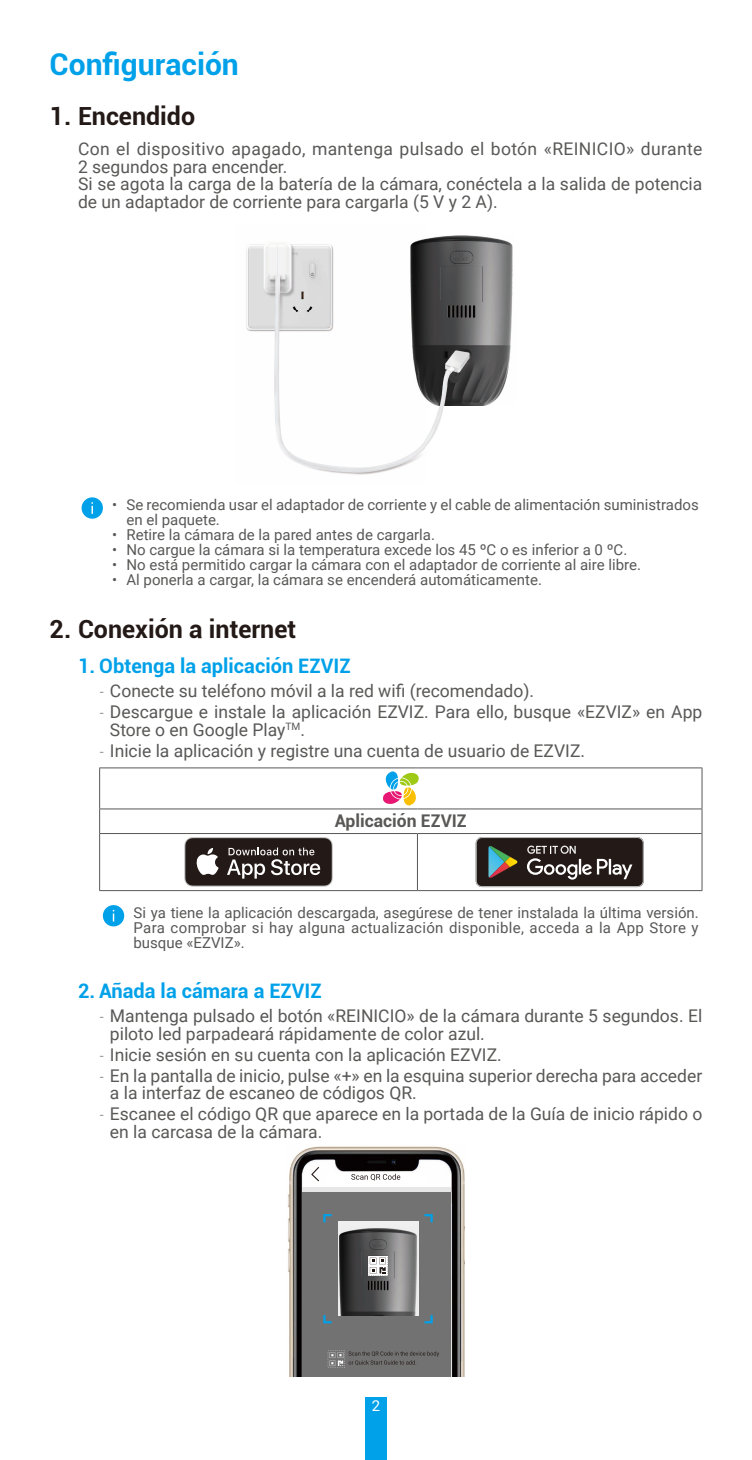
<style>
.page{position:relative;width:752px;height:1460px;background:#fff}
.page>*{position:absolute;margin:0;border:0;box-sizing:border-box;transform-origin:0 0}
.t1{font:700 30px "Roboto";color:#00a1e9}
.t2{font:700 25px "Roboto";color:#231916}
.t3{font:700 20px "Roboto";color:#00a1e9}
.t4{font:17.5px/17.5px "Roboto";color:#595857}
.t5{font:700 17.5px "Roboto";color:#595857}
.t6{font:15px/15px "Roboto";color:#595857}
.t7{font:15px "Roboto";color:#fff}
.s1{font-family:"DIN Cond";font-weight:300}
</style>
<div class="page">
<div style="left:365px;top:1398px;width:21px;height:62px;background:#00a1e9"></div>
<img style="left:246px;top:243px;width:267px;height:68px">
<img style="left:246px;top:311px;width:88px;height:86px">
<img style="left:274px;top:397px;width:170px;height:78px">
<img style="left:409px;top:235px;width:103px;height:171px">
<div style="left:81px;top:497px;width:22px;height:22px;background:#00a1e9;border-radius:50%"></div>
<svg style="left:91px;top:502px;width:2px;height:12px"></svg>
<hr style="left:99px;top:808px;width:318px;height:1px;background:#595857">
<hr style="left:417px;top:808px;width:285px;height:1px;background:#595857">
<hr style="left:100px;top:833px;width:317px;height:1px;background:#595857">
<hr style="left:417px;top:833px;width:284px;height:1px;background:#595857">
<hr style="left:417px;top:834px;width:1px;height:56px;background:#595857">
<hr style="left:701px;top:768px;width:1px;height:41px;background:#595857">
<svg style="left:701px;top:809px;width:1px;height:24px"></svg>
<hr style="left:99px;top:767px;width:318px;height:1px;background:#595857">
<hr style="left:99px;top:768px;width:1px;height:41px;background:#595857">
<hr style="left:417px;top:767px;width:285px;height:1px;background:#595857">
<svg style="left:99px;top:809px;width:1px;height:24px"></svg>
<hr style="left:99px;top:833px;width:1px;height:57px;background:#595857">
<hr style="left:701px;top:833px;width:1px;height:57px;background:#595857">
<hr style="left:99px;top:890px;width:318px;height:1px;background:#595857">
<hr style="left:417px;top:890px;width:285px;height:1px;background:#595857">
<svg style="left:383px;top:771px;width:36px;height:34px"></svg>
<svg style="left:184px;top:837px;width:148px;height:50px;background:#4f4745"></svg>
<svg style="left:475px;top:837px;width:168px;height:50px;background:#453f3c"></svg>
<div style="left:103px;top:905px;width:21px;height:21px;background:#00a1e9;border-radius:50%"></div>
<img style="left:288px;top:1146px;width:176px;height:231px">
<div style="left:302px;top:1191px;width:149px;height:186px;background:#727272"></div>
<div style="left:326px;top:1174px;width:103px;height:9px;background:#fff"></div>
<div style="left:302px;top:1187px;width:148px;height:5px;background:#e6e6e7"></div>
<svg style="left:311px;top:1167px;width:8px;height:14px"></svg>
<div style="left:337px;top:1222px;width:81px;height:94px;background:#efeff0"></div>
<svg style="left:351px;top:1174px;width:49px;height:6px"></svg>
<svg style="left:424px;top:1214px;width:8px;height:8px"></svg>
<svg style="left:323px;top:1214px;width:8px;height:8px"></svg>
<svg style="left:323px;top:1315px;width:8px;height:8px"></svg>
<svg style="left:424px;top:1315px;width:8px;height:8px"></svg>
<svg style="left:327px;top:1351px;width:112px;height:17px"></svg>
<img style="left:339px;top:1228px;width:78px;height:88px">
<svg style="left:367px;top:1256px;width:20px;height:19px"></svg>
<h1 class="t1" style="left:50px;top:43px;width:191px">Configuración</h1>
<h2 class="t2" style="left:50px;top:98px;width:147px">1. Encendido</h2>
<p class="t4" style="left:78px;top:140px;width:625px">Con el dispositivo apagado, mantenga pulsado el botón «REINICIO» durante 2 segundos para encender.<br>Si se agota la carga de la batería de la cámara, conéctela a la salida de potencia de un adaptador de corriente para cargarla (5 V y 2 A).</p>
<p class="t6" style="left:126px;top:497px;width:573px;text-indent:-14px">• Se recomienda usar el adaptador de corriente y el cable de alimentación suministrados en el paquete.</p>
<p class="t6" style="left:112px;top:527px;width:324px">• Retire la cámara de la pared antes de cargarla.</p>
<p class="t6" style="left:112px;top:542px;width:516px">• No cargue la cámara si la temperatura excede los 45 ºC o es inferior a 0 ºC.</p>
<p class="t6" style="left:112px;top:557px;width:530px">• No está permitido cargar la cámara con el adaptador de corriente al aire libre.</p>
<p class="t6" style="left:112px;top:572px;width:431px">• Al ponerla a cargar, la cámara se encenderá automáticamente.</p>
<h2 class="t2" style="left:50px;top:612px;width:248px">2. Conexión a internet</h2>
<p class="t3" style="left:78px;top:652px;width:274px">1. Obtenga la aplicación EZVIZ</p>
<p class="t4" style="left:99px;top:682px;width:436px"><span class="s1">-</span> Conecte su teléfono móvil a la red wifi (recomendado).</p>
<p class="t4" style="left:110px;top:703px;width:593px;text-indent:-11px"><span class="s1">-</span> Descargue e instale la aplicación EZVIZ. Para ello, busque «EZVIZ» en App<br>Store o en Google Play<sup>TM</sup>.</p>
<p class="t4" style="left:99px;top:741px;width:487px"><span class="s1">-</span> Inicie la aplicación y registre una cuenta de usuario de EZVIZ.</p>
<p class="t5" style="left:334px;top:809px;width:134px">Aplicación EZVIZ</p>
<p class="t6" style="left:133px;top:904px;width:566px;text-align:justify">Si ya tiene la aplicación descargada, asegúrese de tener instalada la última versión.<br>Para comprobar si hay alguna actualización disponible, acceda a la App Store y busque «EZVIZ».</p>
<p class="t3" style="left:78px;top:976px;width:245px">2. Añada la cámara a EZVIZ</p>
<p class="t4" style="left:110px;top:1006px;width:593px;text-indent:-11px"><span class="s1">-</span> Mantenga pulsado el botón «REINICIO» de la cámara durante 5 segundos. El piloto led parpadeará rápidamente de color azul.</p>
<p class="t4" style="left:99px;top:1045px;width:404px"><span class="s1">-</span> Inicie sesión en su cuenta con la aplicación EZVIZ.</p>
<p class="t4" style="left:110px;top:1066px;width:593px;text-indent:-11px"><span class="s1">-</span> En la pantalla de inicio, pulse «+» en la esquina superior derecha para acceder a la interfaz de escaneo de códigos QR.</p>
<p class="t4" style="left:110px;top:1105px;width:593px;text-indent:-11px"><span class="s1">-</span> Escanee el código QR que aparece en la portada de la Guía de inicio rápido o en la carcasa de la cámara.</p>
<p class="t7" style="left:371px;top:1395px;width:10px">2</p>
</div>
